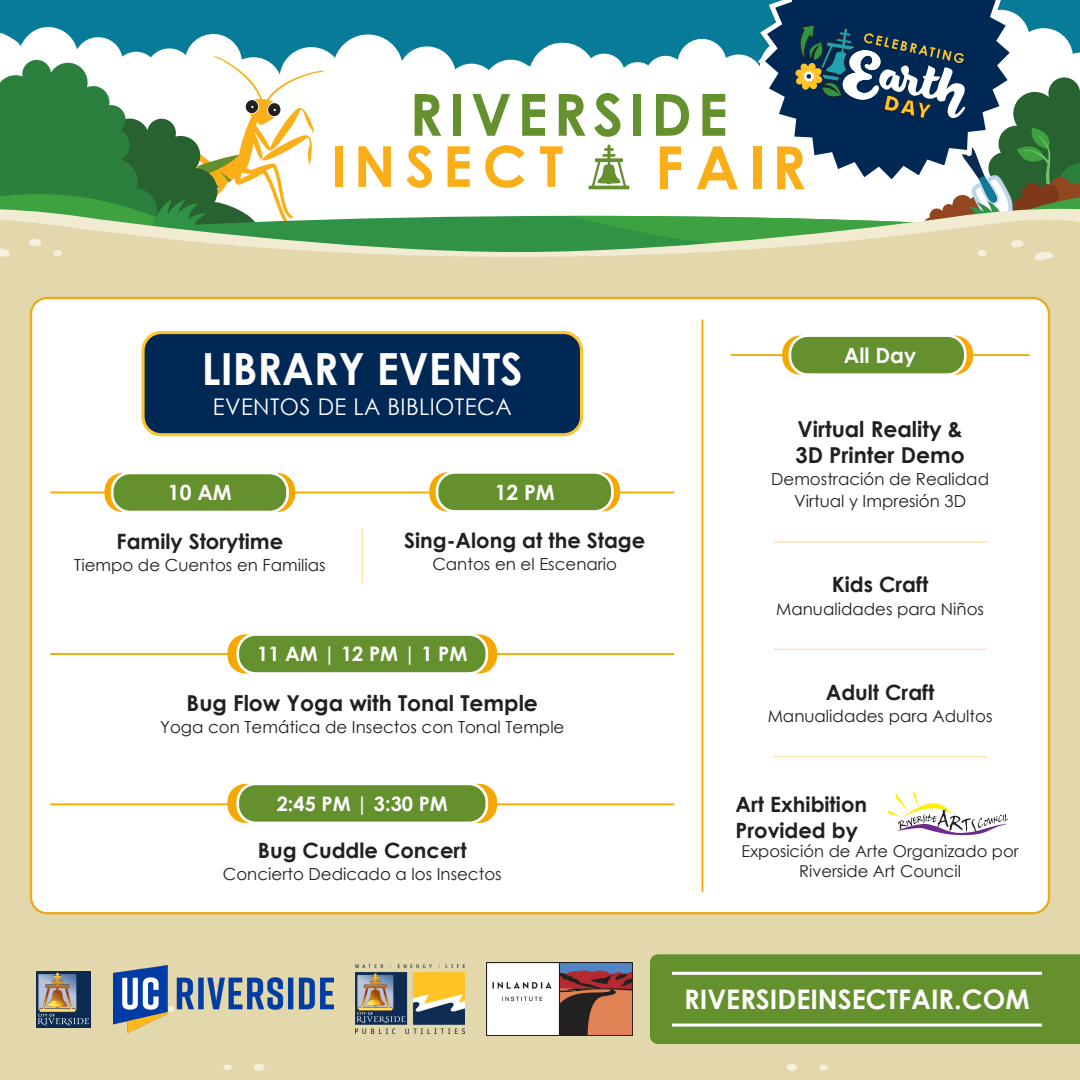
<style>
.page{position:relative;width:1080px;height:1080px;background:#fff}
.page>*{position:absolute;margin:0;border:0;box-sizing:border-box;transform-origin:0 0}
.t1{font:700 44.4px "Century Gothic";color:#fff;scale:.96 1}
.t2{font:700 26.9px "Century Gothic";color:#fff}
.t3{font:23px "Century Gothic";letter-spacing:.02em;color:#fff;scale:.96 1}
.t4{font:700 21.9px/26.3px "Century Gothic";color:#231f20}
.t5{font:700 21.1px/25.3px "Century Gothic";color:#231f20}
.t6{font:700 21px "Century Gothic";color:#fff}
.t7{font:700 20px "Century Gothic";color:#fff}
.t8{font:16.6px/22.2px "Century Gothic";color:#231f20;text-align:center}
.t9{font:16.4px/19.6px "Century Gothic";color:#231f20;text-align:center}
</style>
<div class="page">
<svg style="left:0;top:8px;width:358px;height:50px;fill:#087b99"></svg>
<div style="left:0;top:218px;width:1080px;height:862px;background:#e3d7ac"></div>
<svg style="left:0;top:56px;width:324px;height:268px"></svg>
<div style="left:335px;top:146px;width:8px;height:41px;background:#faaf18"></div>
<svg style="left:358px;top:0;width:722px;height:336px"></svg>
<svg style="left:254px;top:1064px;width:11px;height:7px"></svg>
<svg style="left:223px;top:1065px;width:9px;height:6px"></svg>
<svg style="left:786px;top:1064px;width:11px;height:7px"></svg>
<svg style="left:819px;top:1065px;width:9px;height:6px"></svg>
<img style="left:356px;top:964px;width:108px;height:70px">
<img style="left:113px;top:966px;width:220px;height:67px">
<div style="left:36px;top:971px;width:55px;height:56px;background:#0d2b51"></div>
<svg style="left:38px;top:973px;width:51px;height:53px"></svg>
<img style="left:487px;top:963px;width:145px;height:73px">
<div style="left:650px;top:954px;width:430px;height:90px;background:#64912d"></div>
<hr style="left:672px;top:972px;width:370px;height:3px;background:#fff">
<hr style="left:672px;top:1024px;width:370px;height:3px;background:#fff">
<div style="left:31px;top:298px;width:1018px;height:615px;background:#fff;border-radius:16px"></div>
<div style="left:143px;top:333px;width:439px;height:102px;background:#002855;border-radius:18px"></div>
<div style="left:141px;top:331px;width:442px;height:105px;border:3px solid #fec42e;border-radius:18px"></div>
<hr style="left:50px;top:653px;width:624px;height:2px;background:#f6a800">
<svg style="left:227px;top:634px;width:270px;height:40px"></svg>
<div style="left:238px;top:634px;width:249px;height:40px;background:#64912d;border-radius:18px"></div>
<div style="left:236px;top:633px;width:252px;height:42px;border:3px solid #fff;border-radius:18px"></div>
<hr style="left:50px;top:803px;width:624px;height:2px;background:#f6a800">
<svg style="left:227px;top:784px;width:270px;height:39px"></svg>
<div style="left:238px;top:784px;width:249px;height:39px;background:#64912d;border-radius:18px"></div>
<div style="left:236px;top:783px;width:252px;height:41px;border:3px solid #fff;border-radius:18px"></div>
<hr style="left:50px;top:492px;width:624px;height:1px;background:#f6a800">
<svg style="left:105px;top:473px;width:190px;height:39px"></svg>
<div style="left:112px;top:473px;width:176px;height:39px;background:#64912d;border-radius:18px"></div>
<div style="left:111px;top:472px;width:178px;height:41px;border:3px solid #fff;border-radius:18px"></div>
<svg style="left:429px;top:472px;width:191px;height:39px"></svg>
<div style="left:437px;top:472px;width:175px;height:39px;background:#64912d;border-radius:18px"></div>
<div style="left:436px;top:471px;width:178px;height:42px;border:3px solid #fff;border-radius:18px"></div>
<hr style="left:362px;top:528px;width:1px;height:55px;background:#f6a800">
<hr style="left:731px;top:354px;width:299px;height:2px;background:#f6a800">
<svg style="left:782px;top:336px;width:191px;height:39px"></svg>
<div style="left:790px;top:336px;width:175px;height:39px;background:#64912d;border-radius:18px"></div>
<div style="left:789px;top:334px;width:178px;height:42px;border:3px solid #fff;border-radius:18px"></div>
<svg style="left:888px;top:791px;width:120px;height:44px"></svg>
<hr style="left:773px;top:541px;width:214px;height:2px;background:#f6a800">
<hr style="left:773px;top:649px;width:214px;height:1px;background:#f6a800">
<hr style="left:773px;top:756px;width:214px;height:1px;background:#f6a800">
<hr style="left:702px;top:319px;width:1px;height:573px;background:#f6a800">
<h1 class="t1" style="left:202px;top:336px;width:336px">LIBRARY EVENTS</h1>
<h3 class="t3" style="left:213px;top:391px;width:313px">EVENTOS DE LA BIBLIOTECA</h3>
<p class="t6" style="left:168px;top:477px;width:65px">10 AM</p>
<p class="t5" style="left:117px;top:527px;width:168px">Family Storytime</p>
<p class="t8" style="left:74px;top:553px;width:253px">Tiempo de Cuentos en Familias</p>
<p class="t6" style="left:495px;top:476px;width:62px">12 PM</p>
<p class="t5" style="left:404px;top:527px;width:243px">Sing-Along at the Stage</p>
<p class="t8" style="left:432px;top:553px;width:186px">Cantos en el Escenario</p>
<p class="t7" style="left:257px;top:639px;width:212px">11 AM | 12 PM | 1 PM</p>
<h3 class="t4" style="left:187px;top:689px;width:353px">Bug Flow Yoga with Tonal Temple</h3>
<p class="t8" style="left:160px;top:715px;width:406px">Yoga con Temática de Insectos con Tonal Temple</p>
<p class="t7" style="left:277px;top:788px;width:173px">2:45 PM | 3:30 PM</p>
<p class="t5" style="left:258px;top:837px;width:210px">Bug Cuddle Concert</p>
<p class="t8" style="left:223px;top:863px;width:280px">Concierto Dedicado a los Insectos</p>
<p class="t6" style="left:844px;top:339px;width:74px">All Day</p>
<h3 class="t4" style="left:795px;top:415px;width:171px">Virtual Reality &amp;<br>3D Printer Demo</h3>
<p class="t8" style="left:771px;top:468px;width:219px">Demostración de Realidad<br>Virtual y Impresión 3D</p>
<p class="t5" style="left:832px;top:571px;width:98px">Kids Craft</p>
<p class="t8" style="left:776px;top:597px;width:209px">Manualidades para Niños</p>
<p class="t5" style="left:826px;top:679px;width:110px">Adult Craft</p>
<p class="t8" style="left:768px;top:705px;width:226px">Manualidades para Adultos</p>
<p class="t5" style="left:736px;top:791px;width:133px">Art Exhibition<br>Provided by</p>
<p class="t9" style="left:742px;top:841px;width:279px">Exposición de Arte Organizado por<br>Riverside Art Council</p>
<h2 class="t2" style="left:684px;top:979px;width:347px">RIVERSIDEINSECTFAIR.COM</h2>
</div>
